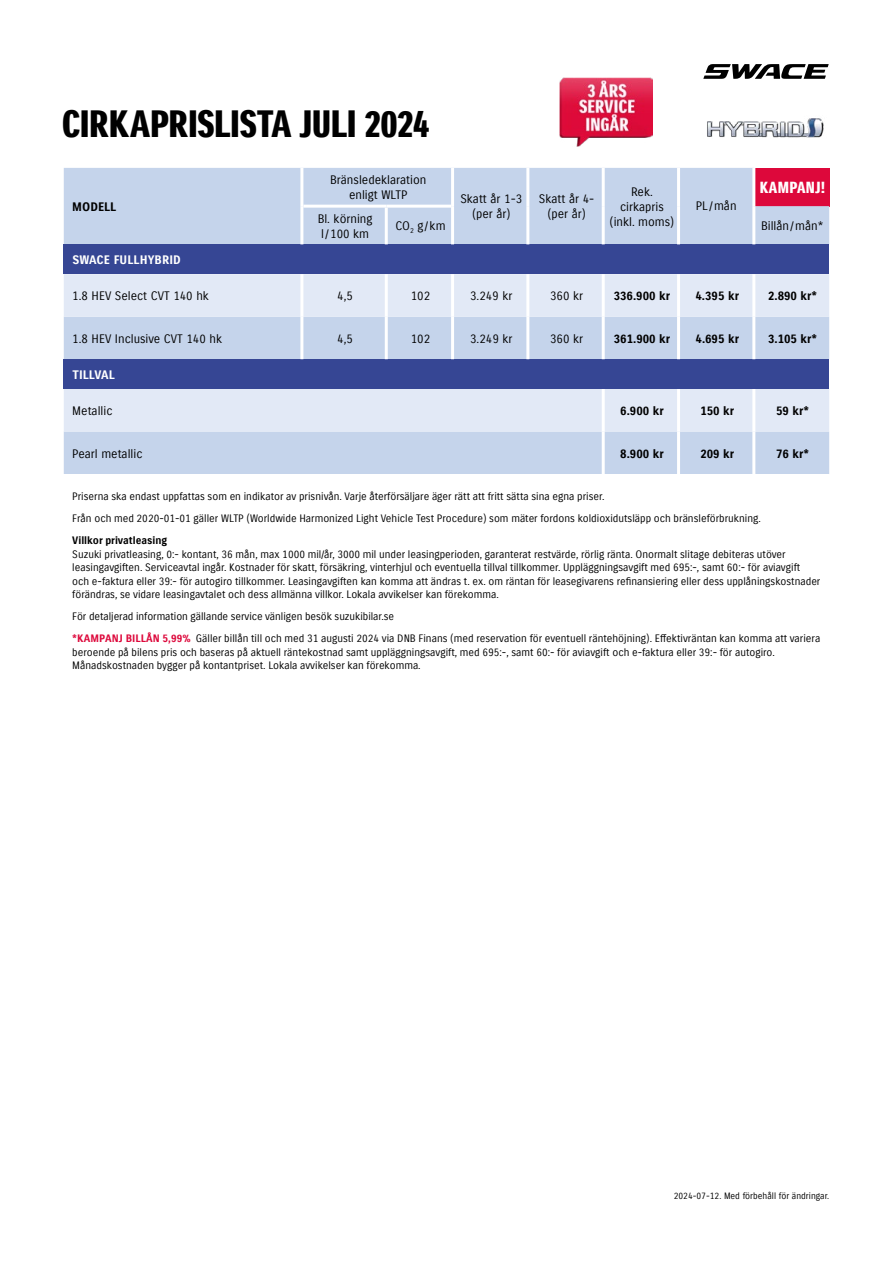
<style>
.page{position:relative;width:893px;height:1263px;background:#fff}
.page>*{position:absolute;margin:0;border:0;box-sizing:border-box;transform-origin:0 0}
.t1{font:37.05px "Suzuki PRO Headline";letter-spacing:-.01em;color:#000;scale:1.11 1}
.t2{font:15.6px "Suzuki PRO Headline";letter-spacing:.02em;color:#fff;scale:1.11 1}
.t3{font:12px/15px "Suzuki PRO Regular";color:#000;text-align:center}
.t4{font:12px "Suzuki PRO Bold";color:#000}
.t5{font:12px "Suzuki PRO Bold";letter-spacing:.01em;color:#fff}
.t6{font:10.5px/13.5px "Suzuki PRO Regular";color:#000}
.t7{font:10.5px "Suzuki PRO Bold";color:#000}
.t8{font:9px "Suzuki PRO Regular";color:#000}
.s1{font-family:"Suzuki PRO Bold";color:#dd083b}
</style>
<div class="page">
<div style="left:64px;top:168px;width:538px;height:38px;background:#c5d4eb"></div>
<div style="left:605px;top:168px;width:147px;height:38px;background:#c5d4eb"></div>
<div style="left:754px;top:168px;width:75px;height:38px;background:#dd083b"></div>
<div style="left:64px;top:206px;width:765px;height:268px;background:#c5d4eb"></div>
<div style="left:64px;top:244px;width:765px;height:30px;background:#364694"></div>
<div style="left:64px;top:274px;width:765px;height:43px;background:#e2e9f6"></div>
<div style="left:64px;top:359px;width:765px;height:30px;background:#364694"></div>
<div style="left:64px;top:389px;width:765px;height:42px;background:#e2e9f6"></div>
<hr style="left:300px;top:168px;width:3px;height:38px;background:#fff">
<hr style="left:451px;top:168px;width:3px;height:38px;background:#fff">
<hr style="left:526px;top:168px;width:3px;height:38px;background:#fff">
<hr style="left:300px;top:206px;width:3px;height:38px;background:#fff">
<hr style="left:385px;top:208px;width:3px;height:36px;background:#fff">
<hr style="left:451px;top:206px;width:3px;height:38px;background:#fff">
<hr style="left:526px;top:206px;width:3px;height:38px;background:#fff">
<hr style="left:602px;top:206px;width:3px;height:38px;background:#fff">
<hr style="left:300px;top:274px;width:3px;height:43px;background:#fff">
<hr style="left:385px;top:274px;width:3px;height:43px;background:#fff">
<hr style="left:451px;top:274px;width:3px;height:43px;background:#fff">
<hr style="left:526px;top:274px;width:3px;height:43px;background:#fff">
<hr style="left:602px;top:274px;width:3px;height:43px;background:#fff">
<hr style="left:300px;top:317px;width:3px;height:42px;background:#fff">
<hr style="left:385px;top:317px;width:3px;height:42px;background:#fff">
<hr style="left:451px;top:317px;width:3px;height:42px;background:#fff">
<hr style="left:526px;top:317px;width:3px;height:42px;background:#fff">
<hr style="left:602px;top:317px;width:3px;height:42px;background:#fff">
<hr style="left:602px;top:389px;width:3px;height:42px;background:#fff">
<hr style="left:602px;top:431px;width:3px;height:43px;background:#fff">
<hr style="left:303px;top:205px;width:83px;height:3px;background:#fff">
<hr style="left:386px;top:205px;width:65px;height:3px;background:#fff">
<hr style="left:677px;top:168px;width:3px;height:38px;background:#fff">
<hr style="left:677px;top:206px;width:3px;height:38px;background:#fff">
<hr style="left:752px;top:168px;width:3px;height:38px;background:#fff">
<hr style="left:752px;top:206px;width:3px;height:38px;background:#fff">
<hr style="left:677px;top:274px;width:3px;height:43px;background:#fff">
<hr style="left:677px;top:317px;width:3px;height:42px;background:#fff">
<hr style="left:677px;top:389px;width:3px;height:42px;background:#fff">
<hr style="left:677px;top:431px;width:3px;height:43px;background:#fff">
<hr style="left:752px;top:274px;width:3px;height:43px;background:#fff">
<hr style="left:752px;top:317px;width:3px;height:42px;background:#fff">
<hr style="left:752px;top:389px;width:3px;height:42px;background:#fff">
<hr style="left:752px;top:431px;width:3px;height:43px;background:#fff">
<svg style="left:703px;top:64px;width:126px;height:15px"></svg>
<img style="left:707px;top:118px;width:117px;height:20px">
<img style="left:559px;top:78px;width:93px;height:69px">
<h1 class="t1" style="left:62px;top:102px;width:333px">CIRKAPRISLISTA JULI 2024</h1>
<p class="t4" style="left:72px;top:199px;width:46px">MODELL</p>
<p class="t3" style="left:330px;top:173px;width:98px">Bränsledeklaration enligt WLTP</p>
<h2 class="t2" style="left:760px;top:178px;width:60px">KAMPANJ!</h2>
<p class="t3" style="left:460px;top:192px;width:63px">Skatt år 1-3 (per år)</p>
<p class="t3" style="left:539px;top:192px;width:57px">Skatt år 4- (per år)</p>
<p class="t3" style="left:610px;top:184px;width:66px">Rek. cirkapris (inkl. moms)</p>
<p class="t3" style="left:696px;top:198px;width:42px">PL /mån</p>
<p class="t3" style="left:318px;top:211px;width:56px;text-align:left">Bl. körning l/100 km</p>
<p class="t3" style="left:395px;top:218px;width:52px">CO<sub>2</sub> g/km</p>
<p class="t3" style="left:761px;top:218px;width:64px">Billån/mån*</p>
<p class="t5" style="left:72px;top:253px;width:110px">SWACE FULLHYBRID</p>
<p class="t3" style="left:72px;top:289px;width:138px">1.8 HEV Select CVT 140 hk</p>
<p class="t3" style="left:337px;top:289px;width:17px">4,5</p>
<p class="t3" style="left:411px;top:289px;width:21px">102</p>
<p class="t3" style="left:470px;top:289px;width:44px">3.249 kr</p>
<p class="t3" style="left:550px;top:289px;width:35px">360 kr</p>
<p class="t4" style="left:614px;top:289px;width:58px">336.900 kr</p>
<p class="t4" style="left:695px;top:289px;width:45px">4.395 kr</p>
<p class="t4" style="left:768px;top:289px;width:51px">2.890 kr*</p>
<p class="t3" style="left:72px;top:331px;width:151px">1.8 HEV Inclusive CVT 140 hk</p>
<p class="t3" style="left:337px;top:331px;width:17px">4,5</p>
<p class="t3" style="left:411px;top:331px;width:21px">102</p>
<p class="t3" style="left:470px;top:331px;width:44px">3.249 kr</p>
<p class="t3" style="left:550px;top:331px;width:35px">360 kr</p>
<p class="t4" style="left:614px;top:331px;width:58px">361.900 kr</p>
<p class="t4" style="left:695px;top:331px;width:45px">4.695 kr</p>
<p class="t4" style="left:768px;top:331px;width:51px">3.105 kr*</p>
<p class="t5" style="left:72px;top:367px;width:44px">TILLVAL</p>
<p class="t3" style="left:72px;top:403px;width:42px">Metallic</p>
<p class="t4" style="left:620px;top:403px;width:45px">6.900 kr</p>
<p class="t4" style="left:700px;top:403px;width:35px">150 kr</p>
<p class="t4" style="left:776px;top:403px;width:35px">59 kr*</p>
<p class="t3" style="left:72px;top:446px;width:72px">Pearl metallic</p>
<p class="t4" style="left:620px;top:446px;width:45px">8.900 kr</p>
<p class="t4" style="left:700px;top:446px;width:35px">209 kr</p>
<p class="t4" style="left:776px;top:446px;width:35px">76 kr*</p>
<p class="t6" style="left:72px;top:486px;width:690px;line-height:22px">Priserna ska endast uppfattas som en indikator av prisnivån. Varje återförsäljare äger rätt att fritt sätta sina egna priser.<br>Från och med 2020-01-01 gäller WLTP (Worldwide Harmonized Light Vehicle Test Procedure) som mäter fordons koldioxidutsläpp och bränsleförbrukning.</p>
<p class="t7" style="left:72px;top:534px;width:96px">Villkor privatleasing</p>
<p class="t6" style="left:72px;top:547px;width:750px">Suzuki privatleasing, 0:- kontant, 36 mån, max 1000 mil/år, 3000 mil under leasingperioden, garanterat restvärde, rörlig ränta. Onormalt slitage debiteras utöver leasingavgiften. Serviceavtal ingår. Kostnader för skatt, försäkring, vinterhjul och eventuella tillval tillkommer. Uppläggningsavgift med 695:-, samt 60:- för aviavgift<br>och e-faktura eller 39:- för autogiro tillkommer. Leasingavgiften kan komma att ändras t. ex. om räntan för leasegivarens refinansiering eller dess upplåningskostnader förändras, se vidare leasingavtalet och dess allmänna villkor. Lokala avvikelser kan förekomma.</p>
<p class="t6" style="left:72px;top:606px;width:750px;line-height:22px">För detaljerad information gällande service vänligen besök suzukibilar.se<br><span class="s1">*KAMPANJ BILLÅN 5,99%</span> Gäller billån till och med 31 augusti 2024 via DNB Finans (med reservation för eventuell räntehöjning). Effektivräntan kan komma att variera</p>
<p class="t6" style="left:72px;top:645px;width:704px">beroende på bilens pris och baseras på aktuell räntekostnad samt uppläggningsavgift, med 695:-, samt 60:- för aviavgift och e-faktura eller 39:- för autogiro.<br>Månadskostnaden bygger på kontantpriset. Lokala avvikelser kan förekomma.</p>
<p class="t8" style="left:674px;top:1190px;width:157px">2024-07-12. Med förbehåll för ändringar.</p>
</div>
